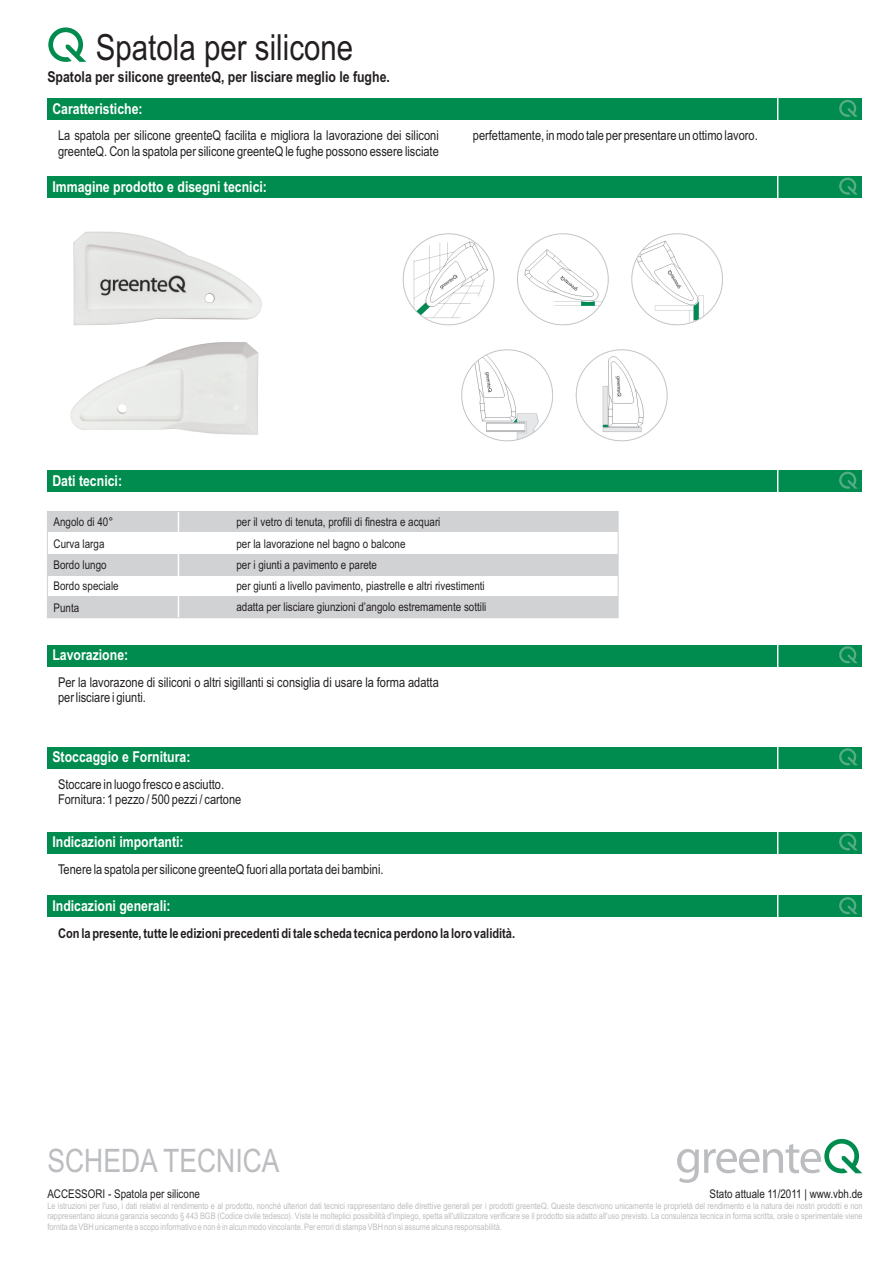
<style>
.page{position:relative;width:893px;height:1263px;background:#fff}
.page>*{position:absolute;margin:0;border:0;box-sizing:border-box;transform-origin:0 0}
.t1{font:36px "Arial Narrow";color:#231f20}
.t2{font:32.25px "Arial Narrow";color:#bcbdc0}
.t3{font:700 15px "Arial Narrow";color:#fff}
.t4{font:700 15px "Arial Narrow";color:#231f20}
.t5{font:13.5px/15.3px "Arial Narrow";color:#231f20}
.t6{font:700 13.5px "Arial Narrow";color:#231f20}
.t7{font:12px/21.3px "Arial Narrow";color:#231f20}
.t8{font:9px/10.2px "Arial Narrow";color:#bcbdc0;text-align:justify}
</style>
<div class="page">
<img style="left:70px;top:231px;width:192px;height:204px">
<div style="left:47px;top:98px;width:815px;height:22px;background:#008c4e"></div>
<div style="left:47px;top:176px;width:815px;height:21px;background:#008c4e"></div>
<div style="left:47px;top:470px;width:815px;height:22px;background:#008c4e"></div>
<svg style="left:839px;top:100px;width:19px;height:17px"></svg>
<svg style="left:839px;top:178px;width:19px;height:17px"></svg>
<svg style="left:839px;top:472px;width:19px;height:17px"></svg>
<hr style="left:777px;top:94px;width:1px;height:30px;background:#fff">
<hr style="left:777px;top:172px;width:1px;height:30px;background:#fff">
<hr style="left:777px;top:466px;width:1px;height:30px;background:#fff">
<div style="left:47px;top:511px;width:571px;height:22px;background:#d1d2d4"></div>
<div style="left:47px;top:554px;width:571px;height:21px;background:#d1d2d4"></div>
<div style="left:47px;top:596px;width:571px;height:22px;background:#d1d2d4"></div>
<hr style="left:178px;top:511px;width:1px;height:107px;background:#fff">
<svg style="left:48px;top:27px;width:38px;height:35px"></svg>
<div style="left:47px;top:747px;width:815px;height:21px;background:#008c4e"></div>
<div style="left:47px;top:832px;width:815px;height:21px;background:#008c4e"></div>
<div style="left:47px;top:896px;width:815px;height:21px;background:#008c4e"></div>
<div style="left:47px;top:645px;width:815px;height:21px;background:#008c4e"></div>
<svg style="left:839px;top:748px;width:19px;height:17px"></svg>
<svg style="left:839px;top:833px;width:19px;height:17px"></svg>
<svg style="left:839px;top:897px;width:19px;height:17px"></svg>
<svg style="left:839px;top:646px;width:19px;height:17px"></svg>
<svg style="left:777px;top:747px;width:1px;height:21px"></svg>
<svg style="left:777px;top:832px;width:1px;height:21px"></svg>
<hr style="left:777px;top:891px;width:1px;height:30px;background:#fff">
<svg style="left:777px;top:645px;width:1px;height:21px"></svg>
<img style="left:402px;top:233px;width:321px;height:93px">
<img style="left:461px;top:349px;width:207px;height:93px">
<svg style="left:677px;top:1139px;width:185px;height:44px"></svg>
<h1 class="t1" style="left:96px;top:34px;width:259px">Spatola per silicone</h1>
<h3 class="t4" style="left:47px;top:71px;width:344px">Spatola per silicone greenteQ, per lisciare meglio le fughe.</h3>
<h3 class="t3" style="left:52px;top:103px;width:92px">Caratteristiche:</h3>
<h3 class="t5" style="left:58px;top:129px;width:382px">La spatola per silicone greenteQ facilita e migliora la lavorazione dei siliconi</h3>
<h3 class="t5" style="left:473px;top:129px;width:286px">perfettamente, in modo tale per presentare un ottimo lavoro.</h3>
<h3 class="t5" style="left:58px;top:145px;width:382px">greenteQ. Con la spatola per silicone greenteQ le fughe possono essere lisciate</h3>
<h3 class="t3" style="left:52px;top:181px;width:216px">Immagine prodotto e disegni tecnici:</h3>
<h3 class="t3" style="left:52px;top:475px;width:71px">Dati tecnici:</h3>
<h3 class="t7" style="left:54px;top:513px;width:67px">Angolo di 40°<br>Curva larga<br>Bordo lungo<br>Bordo speciale<br>Punta</h3>
<p class="t7" style="left:236px;top:512px;width:251px">per il vetro di tenuta, profili di finestra e acquari<br>per la lavorazione nel bagno o balcone<br>per i giunti a pavimento e parete<br>per giunti a livello pavimento, piastrelle e altri rivestimenti adatta per lisciare giunzioni d’angolo estremamente sottili</p>
<h3 class="t3" style="left:52px;top:649px;width:77px">Lavorazione:</h3>
<h3 class="t5" style="left:58px;top:676px;width:382px">Per la lavorazone di siliconi o altri sigillanti si consiglia di usare la forma adatta per lisciare i giunti.</h3>
<h3 class="t3" style="left:52px;top:751px;width:140px">Stoccaggio e Fornitura:</h3>
<h3 class="t5" style="left:58px;top:778px;width:185px">Stoccare in luogo fresco e asciutto.<br>Fornitura: 1 pezzo / 500 pezzi / cartone</h3>
<h3 class="t3" style="left:52px;top:836px;width:133px">Indicazioni importanti:</h3>
<h3 class="t5" style="left:58px;top:863px;width:327px">Tenere la spatola per silicone greenteQ fuori alla portata dei bambini.</h3>
<h3 class="t3" style="left:52px;top:900px;width:120px">Indicazioni generali:</h3>
<h3 class="t6" style="left:58px;top:928px;width:459px">Con la presente, tutte le edizioni precedenti di tale scheda tecnica perdono la loro validità.</h3>
<h2 class="t2" style="left:47px;top:1149px;width:234px">SCHEDA TECNICA</h2>
<h3 class="t7" style="left:47px;top:1184px;width:154px">ACCESSORI - Spatola per silicone</h3>
<p class="t8" style="left:47px;top:1202px;width:817px">Le istruzioni per l'uso, i dati relativi al rendimento e al prodotto, nonché ulteriori dati tecnici rappresentano delle direttive generali per i prodotti greenteQ. Queste descrivono unicamente le proprietà del rendimento e la natura dei nostri prodotti e non rappresentano alcuna garanzia secondo § 443 BGB (Codice civile tedesco). Viste le molteplici possibilità d'impiego, spetta all'utilizzatore verificare se il prodotto sia adatto all'uso previsto. La consulenza tecnica in forma scritta, orale o sperimentale viene fornita da VBH unicamente a scopo informativo e non è in alcun modo vincolante. Per errori di stampa VBH non si assume alcuna responsabilità.</p>
<h3 class="t7" style="left:709px;top:1184px;width:155px">Stato attuale 11/2011 | www.vbh.de</h3>
</div>
